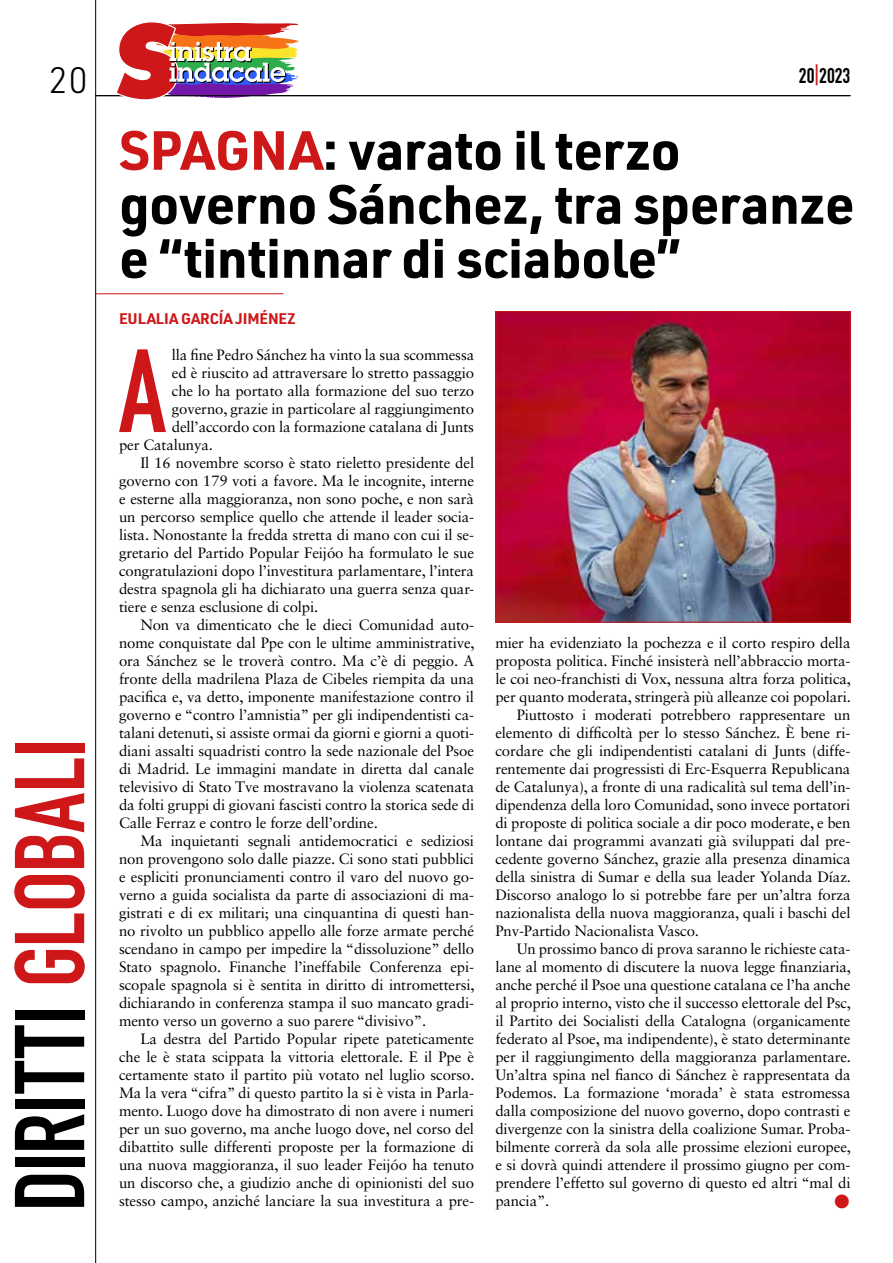
<style>
.page{position:relative;width:893px;height:1263px;background:#fff}
.page>*{position:absolute;margin:0;border:0;box-sizing:border-box;transform-origin:0 0}
.t1{font:116.1px "DIN Engschrift Std";color:#cd1719}
.t2{font:97.35px "DIN Engschrift Std";letter-spacing:-.005em;color:#000}
.t3{font:700 54px/54px "URWDIN";letter-spacing:-.01em;color:#000}
.t4{font:300 36px "URWDIN";color:#000}
.t5{font:21px "DIN Engschrift Std";color:#000}
.t6{font:15px "Sabon LT Std";letter-spacing:-.01em;color:#000}
.t7{font:700 15px "URWDIN";letter-spacing:-.01em;color:#cd1719}
.t8{font:15px "Zapf Dingbats IT Cby BT";color:#cd1719}
.s1{color:#cd1719}
</style>
<div class="page">
<hr style="left:95px;top:95px;width:755px;height:1px;background:#000">
<hr style="left:95px;top:0;width:1px;height:1263px;background:#000">
<svg style="left:115px;top:22px;width:184px;height:78px"></svg>
<hr style="left:96px;top:293px;width:187px;height:1px;background:#cd1719">
<img style="left:497px;top:313px;width:351px;height:307px">
<div style="left:495px;top:311px;width:355px;height:311px;border:1px solid #cd1719"></div>
<h3 class="t4" style="left:49px;top:57px;width:40px">20</h3>
<h2 class="t2" style="left:-7px;top:1211px;width:475px;rotate:-90deg">DIRITTI <span class="s1">GLOBALI</span></h2>
<h3 class="t5" style="left:799px;top:63px;width:53px">20<span class="s1">|</span>2023</h3>
<h3 class="t3" style="left:119px;top:121px;width:737px"><span class="s1">SPAGNA</span>: varato il terzo governo Sánchez, tra speranze e “tintinnar di sciabole”</h3>
<p class="t7" style="left:119px;top:308px;width:178px">EULALIA GARCÍA JIMÉNEZ</p>
<h1 class="t1" style="left:119px;top:323px;width:49px">A</h1>
<p class="t6" style="left:172px;top:346px;width:304px">lla fine Pedro Sánchez ha vinto la sua scommessa</p>
<p class="t6" style="left:172px;top:364px;width:304px">ed è riuscito ad attraversare lo stretto passaggio</p>
<p class="t6" style="left:172px;top:382px;width:304px">che lo ha portato alla formazione del suo terzo</p>
<p class="t6" style="left:172px;top:400px;width:304px">governo, grazie in particolare al raggiungimento</p>
<p class="t6" style="left:172px;top:418px;width:304px">dell’accordo con la formazione catalana di Junts</p>
<p class="t6" style="left:119px;top:436px;width:95px">per Catalunya.</p>
<p class="t6" style="left:140px;top:454px;width:335px">Il 16 novembre scorso è stato rieletto presidente del</p>
<p class="t6" style="left:119px;top:472px;width:356px">governo con 179 voti a favore. Ma le incognite, interne</p>
<p class="t6" style="left:119px;top:490px;width:357px">e esterne alla maggioranza, non sono poche, e non sarà</p>
<p class="t6" style="left:119px;top:508px;width:357px">un percorso semplice quello che attende il leader socia-</p>
<p class="t6" style="left:119px;top:526px;width:356px">lista. Nonostante la fredda stretta di mano con cui il se-</p>
<p class="t6" style="left:119px;top:544px;width:357px">gretario del Partido Popular Feijóo ha formulato le sue</p>
<p class="t6" style="left:119px;top:562px;width:357px">congratulazioni dopo l’investitura parlamentare, l’intera</p>
<p class="t6" style="left:119px;top:580px;width:357px">destra spagnola gli ha dichiarato una guerra senza quar-</p>
<p class="t6" style="left:119px;top:598px;width:201px">tiere e senza esclusione di colpi.</p>
<p class="t6" style="left:140px;top:616px;width:335px">Non va dimenticato che le dieci Comunidad auto-</p>
<p class="t6" style="left:119px;top:634px;width:357px">nome conquistate dal Ppe con le ultime amministrative,</p>
<p class="t6" style="left:119px;top:652px;width:357px">ora Sánchez se le troverà contro. Ma c’è di peggio. A</p>
<p class="t6" style="left:119px;top:670px;width:357px">fronte della madrilena Plaza de Cibeles riempita da una</p>
<p class="t6" style="left:119px;top:688px;width:357px">pacifica e, va detto, imponente manifestazione contro il</p>
<p class="t6" style="left:119px;top:706px;width:357px">governo e “contro l’amnistia” per gli indipendentisti ca-</p>
<p class="t6" style="left:119px;top:724px;width:356px">talani detenuti, si assiste ormai da giorni e giorni a quoti-</p>
<p class="t6" style="left:119px;top:742px;width:357px">diani assalti squadristi contro la sede nazionale del Psoe</p>
<p class="t6" style="left:119px;top:760px;width:357px">di Madrid. Le immagini mandate in diretta dal canale</p>
<p class="t6" style="left:119px;top:778px;width:357px">televisivo di Stato Tve mostravano la violenza scatenata</p>
<p class="t6" style="left:119px;top:796px;width:357px">da folti gruppi di giovani fascisti contro la storica sede di</p>
<p class="t6" style="left:119px;top:814px;width:260px">Calle Ferraz e contro le forze dell’ordine.</p>
<p class="t6" style="left:140px;top:832px;width:335px">Ma inquietanti segnali antidemocratici e sediziosi</p>
<p class="t6" style="left:119px;top:850px;width:357px">non provengono solo dalle piazze. Ci sono stati pubblici</p>
<p class="t6" style="left:119px;top:868px;width:357px">e espliciti pronunciamenti contro il varo del nuovo go-</p>
<p class="t6" style="left:119px;top:886px;width:357px">verno a guida socialista da parte di associazioni di ma-</p>
<p class="t6" style="left:119px;top:904px;width:357px">gistrati e di ex militari; una cinquantina di questi han-</p>
<p class="t6" style="left:119px;top:922px;width:357px">no rivolto un pubblico appello alle forze armate perché</p>
<p class="t6" style="left:119px;top:940px;width:357px">scendano in campo per impedire la “dissoluzione” dello</p>
<p class="t6" style="left:119px;top:958px;width:357px">Stato spagnolo. Finanche l’ineffabile Conferenza epi-</p>
<p class="t6" style="left:119px;top:976px;width:357px">scopale spagnola si è sentita in diritto di intromettersi,</p>
<p class="t6" style="left:119px;top:994px;width:357px">dichiarando in conferenza stampa il suo mancato gradi-</p>
<p class="t6" style="left:119px;top:1012px;width:309px">mento verso un governo a suo parere “divisivo”.</p>
<p class="t6" style="left:140px;top:1030px;width:335px">La destra del Partido Popular ripete pateticamente</p>
<p class="t6" style="left:119px;top:1048px;width:357px">che le è stata scippata la vittoria elettorale. E il Ppe è</p>
<p class="t6" style="left:119px;top:1066px;width:357px">certamente stato il partito più votato nel luglio scorso.</p>
<p class="t6" style="left:119px;top:1084px;width:357px">Ma la vera “cifra” di questo partito la si è vista in Parla-</p>
<p class="t6" style="left:119px;top:1102px;width:357px">mento. Luogo dove ha dimostrato di non avere i numeri</p>
<p class="t6" style="left:119px;top:1120px;width:357px">per un suo governo, ma anche luogo dove, nel corso del</p>
<p class="t6" style="left:119px;top:1138px;width:357px">dibattito sulle differenti proposte per la formazione di</p>
<p class="t6" style="left:119px;top:1156px;width:357px">una nuova maggioranza, il suo leader Feijóo ha tenuto</p>
<p class="t6" style="left:119px;top:1174px;width:357px">un discorso che, a giudizio anche di opinionisti del suo</p>
<p class="t6" style="left:119px;top:1192px;width:357px">stesso campo, anziché lanciare la sua investitura a pre-</p>
<p class="t6" style="left:495px;top:634px;width:357px">mier ha evidenziato la pochezza e il corto respiro della</p>
<p class="t6" style="left:495px;top:652px;width:357px">proposta politica. Finché insisterà nell’abbraccio morta-</p>
<p class="t6" style="left:495px;top:670px;width:357px">le coi neo-franchisti di Vox, nessuna altra forza politica,</p>
<p class="t6" style="left:495px;top:688px;width:357px">per quanto moderata, stringerà più alleanze coi popolari.</p>
<p class="t6" style="left:517px;top:706px;width:335px">Piuttosto i moderati potrebbero rappresentare un</p>
<p class="t6" style="left:495px;top:724px;width:357px">elemento di difficoltà per lo stesso Sánchez. È bene ri-</p>
<p class="t6" style="left:495px;top:742px;width:357px">cordare che gli indipendentisti catalani di Junts (diffe-</p>
<p class="t6" style="left:495px;top:760px;width:357px">rentemente dai progressisti di Erc-Esquerra Republicana</p>
<p class="t6" style="left:495px;top:778px;width:357px">de Catalunya), a fronte di una radicalità sul tema dell’in-</p>
<p class="t6" style="left:495px;top:796px;width:357px">dipendenza della loro Comunidad, sono invece portatori</p>
<p class="t6" style="left:495px;top:814px;width:357px">di proposte di politica sociale a dir poco moderate, e ben</p>
<p class="t6" style="left:495px;top:832px;width:357px">lontane dai programmi avanzati già sviluppati dal pre-</p>
<p class="t6" style="left:495px;top:850px;width:357px">cedente governo Sánchez, grazie alla presenza dinamica</p>
<p class="t6" style="left:495px;top:868px;width:357px">della sinistra di Sumar e della sua leader Yolanda Díaz.</p>
<p class="t6" style="left:495px;top:886px;width:357px">Discorso analogo lo si potrebbe fare per un’altra forza</p>
<p class="t6" style="left:495px;top:904px;width:357px">nazionalista della nuova maggioranza, quali i baschi del</p>
<p class="t6" style="left:495px;top:922px;width:205px">Pnv-Partido Nacionalista Vasco.</p>
<p class="t6" style="left:517px;top:940px;width:335px">Un prossimo banco di prova saranno le richieste cata-</p>
<p class="t6" style="left:495px;top:958px;width:357px">lane al momento di discutere la nuova legge finanziaria,</p>
<p class="t6" style="left:495px;top:976px;width:357px">anche perché il Psoe una questione catalana ce l’ha anche</p>
<p class="t6" style="left:495px;top:994px;width:357px">al proprio interno, visto che il successo elettorale del Psc,</p>
<p class="t6" style="left:495px;top:1012px;width:357px">il Partito dei Socialisti della Catalogna (organicamente</p>
<p class="t6" style="left:495px;top:1030px;width:357px">federato al Psoe, ma indipendente), è stato determinante</p>
<p class="t6" style="left:495px;top:1048px;width:357px">per il raggiungimento della maggioranza parlamentare.</p>
<p class="t6" style="left:495px;top:1066px;width:357px">Un’altra spina nel fianco di Sánchez è rappresentata da</p>
<p class="t6" style="left:495px;top:1084px;width:357px">Podemos. La formazione ‘morada’ è stata estromessa</p>
<p class="t6" style="left:495px;top:1102px;width:357px">dalla composizione del nuovo governo, dopo contrasti e</p>
<p class="t6" style="left:495px;top:1120px;width:357px">divergenze con la sinistra della coalizione Sumar. Proba-</p>
<p class="t6" style="left:495px;top:1138px;width:357px">bilmente correrà da sola alle prossime elezioni europee,</p>
<p class="t6" style="left:495px;top:1156px;width:357px">e si dovrà quindi attendere il prossimo giugno per com-</p>
<p class="t6" style="left:495px;top:1174px;width:357px">prendere l’effetto sul governo di questo ed altri “mal di</p>
<p class="t6" style="left:495px;top:1192px;width:55px">pancia”.</p>
<p class="t8" style="left:834px;top:1194px;width:16px">●</p>
</div>
